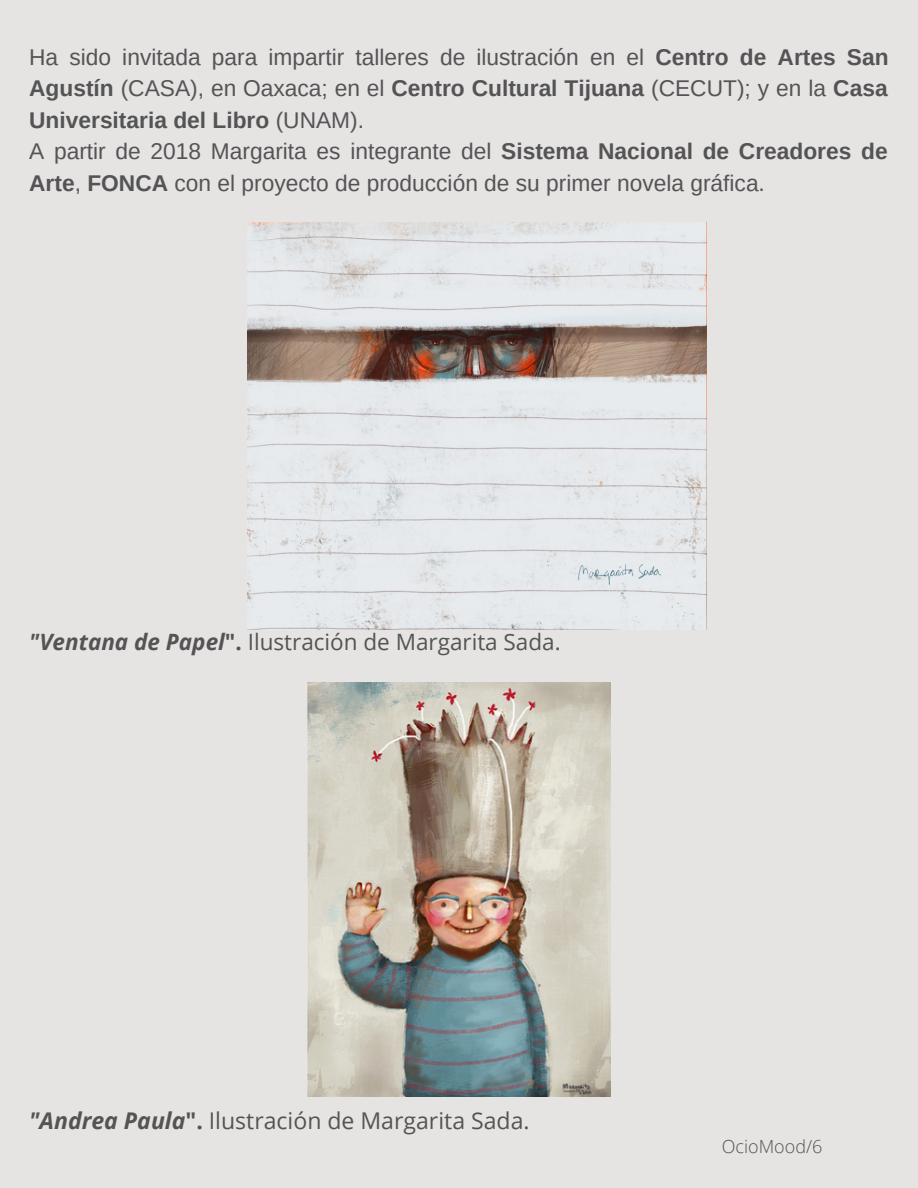
<style>
.page{position:relative;width:918px;height:1188px;background:#e6e3e3}
.page>*{position:absolute;margin:0;border:0;box-sizing:border-box;transform-origin:0 0}
.t1{font:23.1px "Open Sans";color:#545454}
.t2{font:22.8px/31.5px "Arimo";color:#545454;text-align:justify}
.t3{font:22.5px "Open Sans";color:#545454}
.t4{font:300 18px "Open Sans";color:#545454}
.s1{font-weight:700}
.s2{font-weight:700;font-style:italic}
</style>
<div class="page">
<img style="left:248px;top:223px;width:459px;height:406px">
<img style="left:307px;top:683px;width:304px;height:414px">
<p class="t2" style="left:29px;top:41px;width:861px">Ha sido invitada para impartir talleres de ilustración en el <span class="s1">Centro de Artes San Agustín</span> (CASA), en Oaxaca; en el <span class="s1">Centro Cultural Tijuana</span> (CECUT); y en la <span class="s1">Casa Universitaria del Libro</span> (UNAM).</p>
<p class="t2" style="left:29px;top:136px;width:860px">A partir de 2018 Margarita es integrante del <span class="s1">Sistema Nacional de Creadores de<br>Arte</span>, <span class="s1">FONCA</span> con el proyecto de producción de su primer novela gráfica.</p>
<p class="t3" style="left:29px;top:626px;width:533px"><span class="s2">"Ventana de Papel</span><span class="s1">".</span> Ilustración de Margarita Sada.</p>
<p class="t1" style="left:29px;top:1105px;width:502px"><span class="s2">"Andrea Paula</span><span class="s1">".</span> Ilustración de Margarita Sada.</p>
<p class="t4" style="left:722px;top:1134px;width:102px">OcioMood/6</p>
</div>
